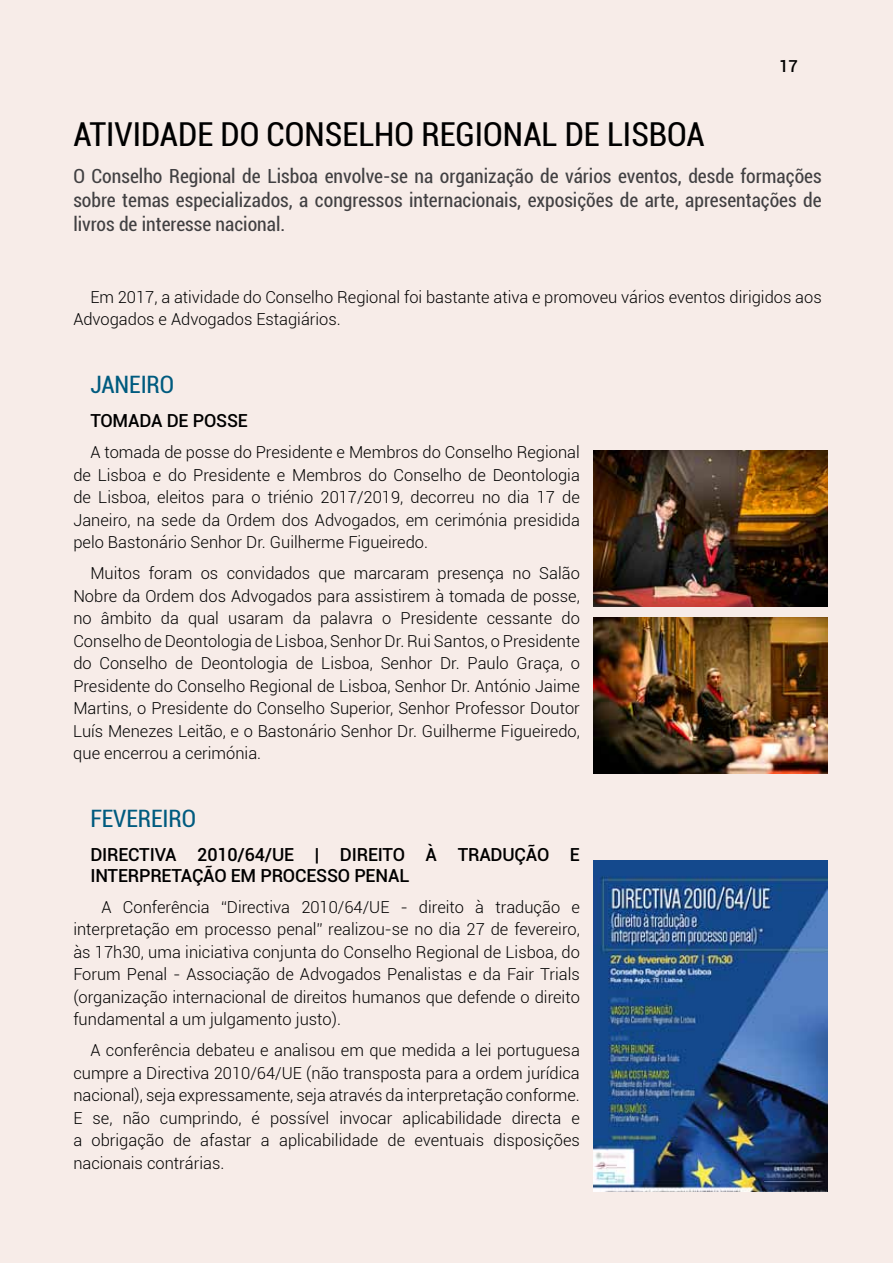
<style>
.page{position:relative;width:893px;height:1263px;background:#f7ece8}
.page>*{position:absolute;margin:0;border:0;box-sizing:border-box;transform-origin:0 0}
.t1{font:condensed 33px "Roboto";color:#000}
.t2{font:condensed 24px "Roboto";letter-spacing:-.005em;color:#005b7f}
.t3{font:condensed 19.5px/24px "Roboto";color:#414042;text-align:justify}
.t4{font:500 18px "Roboto";letter-spacing:-.01em;color:#000}
.t5{font:300 16.5px/22.5px "Roboto";color:#000;text-align:justify}
.t6{font:500 16.5px "Roboto";color:#000}
</style>
<div class="page">
<img style="left:593px;top:450px;width:234px;height:156px">
<img style="left:594px;top:617px;width:233px;height:156px">
<img style="left:594px;top:861px;width:233px;height:330px">
<p class="t6" style="left:779px;top:54px;width:20px">17</p>
<h1 class="t1" style="left:73px;top:111px;width:17px">ATIVIDADE</h1>
<h1 class="t1" style="left:221px;top:111px;width:84px">DO CONSELHO</h1>
<h1 class="t1" style="left:421px;top:111px;width:18px">REGIONAL</h1>
<h1 class="t1" style="left:565px;top:111px;width:60px">DE LISBOA</h1>
<p class="t3" style="left:73px;top:163px;width:750px">O Conselho Regional de Lisboa envolve-se na organização de vários eventos, desde formações sobre temas especializados, a congressos internacionais, exposições de arte, apresentações de livros de interesse nacional.</p>
<p class="t5" style="left:73px;top:285px;width:750px;text-indent:17px">Em 2017, a atividade do Conselho Regional foi bastante ativa e promoveu vários eventos dirigidos aos<br>Advogados e Advogados Estagiários.</p>
<h2 class="t2" style="left:90px;top:368px;width:85px">Janeiro</h2>
<p class="t4" style="left:90px;top:408px;width:24px">TOMADA</p>
<p class="t4" style="left:167px;top:408px;width:38px">DE POSSE</p>
<p class="t5" style="left:73px;top:440px;width:508px;text-indent:17px">A tomada de posse do Presidente e Membros do Conselho Regional de Lisboa e do Presidente e Membros do Conselho de Deontologia de Lisboa, eleitos para o triénio 2017/2019, decorreu no dia 17 de Janeiro, na sede da Ordem dos Advogados, em cerimónia presidida pelo Bastonário Senhor Dr. G uilherme Figueiredo.</p>
<p class="t5" style="left:73px;top:561px;width:508px;text-indent:17px">Muitos foram os convidados que marcaram presença no Salão Nobre da Ordem dos Advogados para assistirem à tomada de posse, no âmbito da qual usaram da palavra o Presidente cessante do Conselho de Deontologia de Lisboa, Senhor Dr. Rui Santos, o Presidente do Conselho de Deontologia de Lisboa, Senhor Dr. Paulo G raça, o Presidente do Conselho Regional de Lisboa, Senhor Dr. António Jaime Martins, o Presidente do Conselho Superior, Senhor Professor Doutor Luís Menezes Leitão, e o Bastonário Senhor Dr. G uilherme Figueiredo, que encerrou a cerimónia.</p>
<h2 class="t2" style="left:90px;top:802px;width:107px">Fevereiro</h2>
<p class="t4" style="left:90px;top:842px;width:22px">DIRECTI</p>
<p class="t4" style="left:155px;top:842px;width:196px">VA 2010/64/UE | DIREITO</p>
<p class="t4" style="left:426px;top:842px;width:44px">À TRAD</p>
<p class="t4" style="left:502px;top:842px;width:46px">UÇÃO</p>
<p class="t4" style="left:570px;top:842px;width:10px">E</p>
<p class="t4" style="left:90px;top:863px;width:12px">INTERPRETAÇ</p>
<p class="t4" style="left:203px;top:863px;width:70px">ÃOEM PROCESSO</p>
<p class="t4" style="left:354px;top:863px;width:12px">PENA</p>
<p class="t4" style="left:399px;top:863px;width:11px">L</p>
<p class="t5" style="left:73px;top:895px;width:508px;text-indent:28px">A Conferência “Directiva 2010/64/UE - direito à tradução e interpretação em processo penal” realizou-se no dia 27 de fevereiro, às 17h30, uma iniciativa conjunta do Conselho Regional de Lisboa, do Forum Penal - Associação de Advogados Penalistas e da Fair Trials (organização internacional de direitos humanos que defende o direito fundamental a um julgamento justo).</p>
<p class="t5" style="left:73px;top:1039px;width:508px;text-indent:17px">A conferência debateu e analisou em que medida a lei portuguesa cumpre a Directiva 2010/64/UE (não transposta para a ordem jurídica nacional), seja expressamente, seja através da interpretação conforme.<br>E se, não cumprindo, é possível invocar aplicabilidade directa e a obrigação de afastar a aplicabilidade de eventuais disposições nacionais contrárias.</p>
</div>
